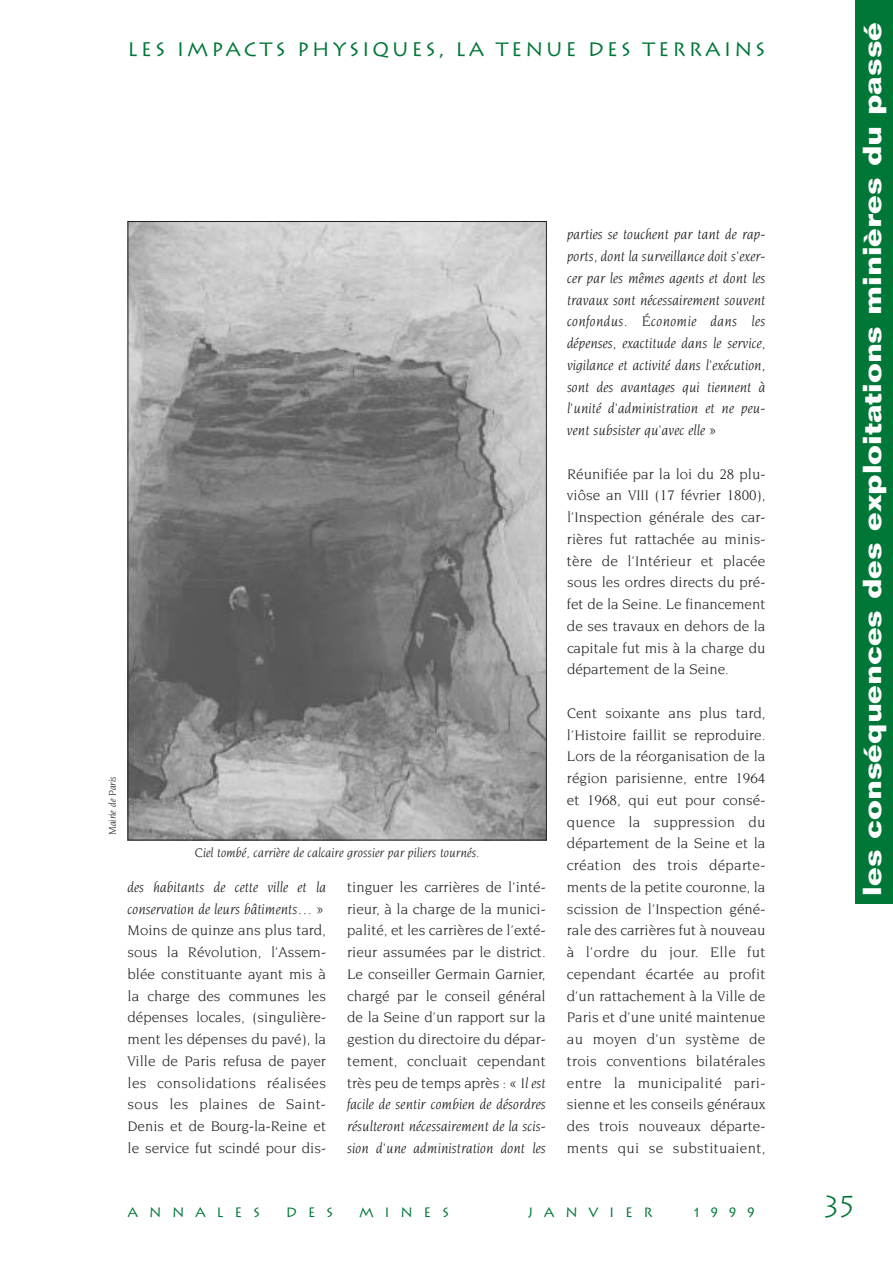
<style>
.page{position:relative;width:893px;height:1263px;background:#fff}
.page>*{position:absolute;margin:0;border:0;box-sizing:border-box;transform-origin:0 0}
.t1{font:300 30px "Lithos";color:#007737}
.t2{font:700 25.5px "Folio";color:#fff;scale:1.2 1}
.t3{font:19.5px "Lithos";letter-spacing:.15em;color:#007737}
.t4{font:15px/21.8px "Novarese";color:#231f20;text-align:justify}
.t5{font:italic 15px/21.8px "Novarese";color:#231f20;text-align:justify}
.t6{font:italic 13.5px "Novarese";color:#231f20}
.t7{font:13.5px "Lithos";letter-spacing:.79em;color:#007737}
.t8{font:italic 10.5px "Novarese";color:#231f20}
.s1{font-style:italic}
.s2{font-style:normal}
</style>
<div class="page">
<div style="left:855px;top:0;width:38px;height:904px;background:#007737"></div>
<img style="left:130px;top:223px;width:415px;height:615px">
<h3 class="t3" style="left:128px;top:38px;width:639px">LES IMPACTS PHYSIQUES, LA TENUE DES TERRAINS</h3>
<p class="t8" style="left:108px;top:835px;width:60px;rotate:-90deg">Mairie de Paris</p>
<p class="t6" style="left:195px;top:847px;width:286px">Ciel tombé, carrière de calcaire grossier par piliers tournés.</p>
<p class="t4" style="left:128px;top:877px;width:200px;text-align:left"><span class="s1">des habitants de cette ville et la conservation de leurs bâtiments…</span> »<br>Moins de quinze ans plus tard, sous la Révolution, l’Assem&shy;blée constituante ayant mis à la charge des communes les dépenses locales, (singulière&shy;ment les dépenses du pavé), la<br>Ville de Paris refusa de payer les consolidations réalisées sous les plaines de Saint-<br>Denis et de Bourg-la-Reine et le service fut scindé pour dis-</p>
<p class="t4" style="left:347px;top:877px;width:200px">tinguer les carrières de l’inté&shy;rieur, à la charge de la munici&shy;palité, et les carrières de l’exté&shy;rieur assumées par le district.<br>Le conseiller Germain Garnier, chargé par le conseil général de la Seine d’un rapport sur la gestion du directoire du dépar&shy;tement, concluait cependant très peu de temps après : « <span class="s1">Il est facile de sentir combien de désordres résulteront nécessairement de la scis&shy;sion d'une administration dont les</span></p>
<p class="t5" style="left:567px;top:224px;width:200px">parties se touchent par tant de rap&shy;ports, dont la surveillance doit s'exer&shy;cer par les mêmes agents et dont les travaux sont nécessairement souvent confondus. Économie dans les dépenses, exactitude dans le service, vigilance et activité dans l'exécution, sont des avantages qui tiennent à l'unité d'administration et ne peu&shy;vent subsister qu'avec elle <span class="s2">»</span></p>
<p class="t4" style="left:567px;top:463px;width:200px">Réunifiée par la loi du 28 plu&shy;viôse an VIII (17 février 1800), l’Inspection générale des car&shy;rières fut rattachée au minis&shy;tère de l’Intérieur et placée sous les ordres directs du pré&shy;fet de la Seine. Le financement de ses travaux en dehors de la capitale fut mis à la charge du département de la Seine.</p>
<p class="t4" style="left:567px;top:703px;width:200px">Cent soixante ans plus tard, l’Histoire faillit se reproduire.<br>Lors de la réorganisation de la région parisienne, entre 1964 et 1968, qui eut pour consé&shy;quence la suppression du département de la Seine et la création des trois départe&shy;ments de la petite couronne, la scission de l’Inspection géné&shy;rale des carrières fut à nouveau à l’ordre du jour. Elle fut cependant écartée au profit d’un rattachement à la Ville de Paris et d’une unité maintenue au moyen d’un système de trois conventions bilatérales entre la municipalité pari&shy;sienne et les conseils généraux des trois nouveaux départe&shy;ments qui se substituaient,</p>
<p class="t7" style="left:128px;top:1205px;width:134px">ANNALES</p>
<p class="t7" style="left:286px;top:1205px;width:49px">DES</p>
<p class="t7" style="left:359px;top:1205px;width:92px">MINES</p>
<p class="t7" style="left:528px;top:1205px;width:127px">JANVIER</p>
<p class="t7" style="left:694px;top:1205px;width:62px">1999</p>
<h2 class="t2" style="left:863px;top:895px;width:729px;rotate:-90deg">les conséquences des exploitations minières du passé</h2>
<h1 class="t1" style="left:824px;top:1189px;width:32px">35</h1>
</div>
